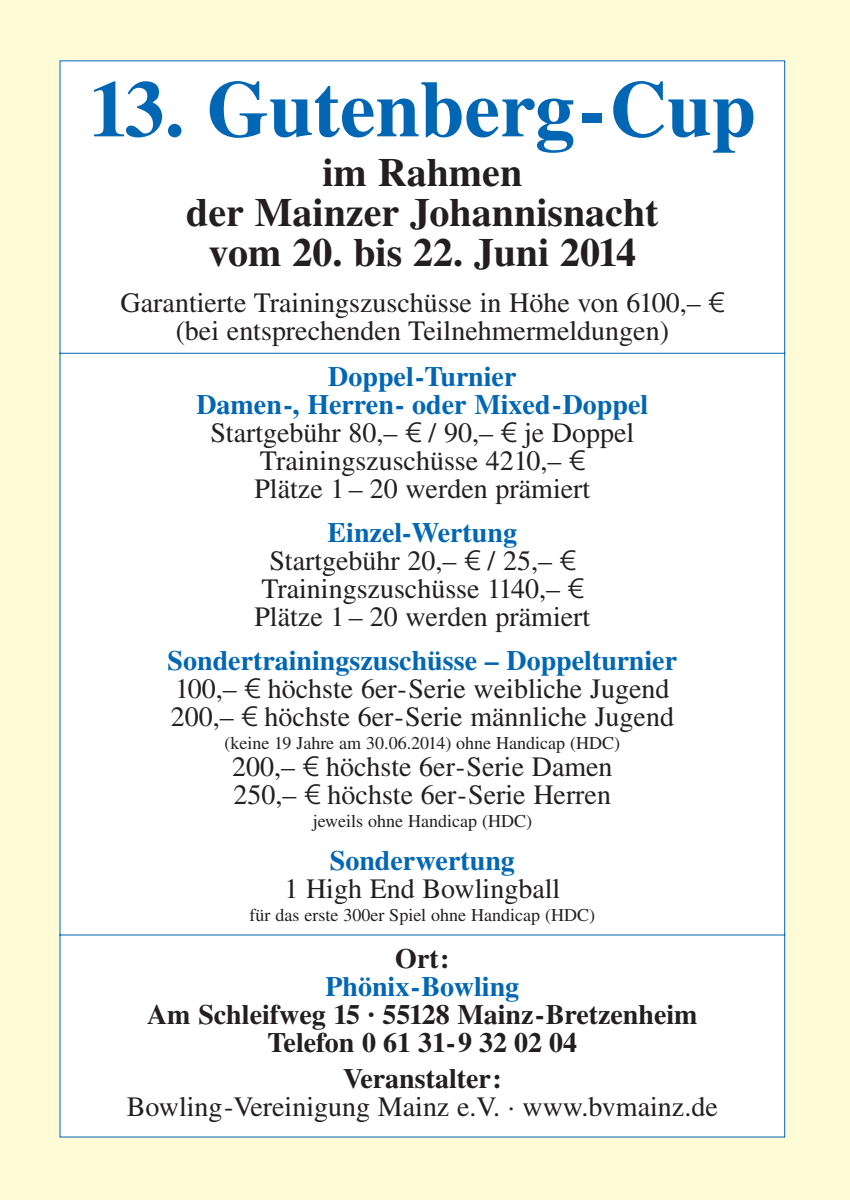
<style>
.page{position:relative;width:850px;height:1200px;background:#fffbd6}
.page>*{position:absolute;margin:0;border:0;box-sizing:border-box;transform-origin:0 0}
.t1{font:700 80px "Times";color:#0166b3}
.t2{font:700 40px/40px "Times";color:#231f20;text-align:center}
.t3{font:28px/28px "Times";color:#231f20;text-align:center}
.t4{font:700 28px/28px "Times";color:#231f20;text-align:center}
.t5{font:700 28px "Times";color:#0166b3}
.t6{font:18px "Times";color:#231f20}
.s1{font-family:"Linotype Euro Font Ato F"}
.s2{font-weight:700;color:#0166b3}
</style>
<div class="page">
<div style="left:59px;top:60px;width:727px;height:1078px;background:#fff"></div>
<h1 class="t1" style="left:89px;top:80px;width:669px">13. Gutenberg-Cup</h1>
<h2 class="t2" style="left:186px;top:156px;width:474px">im Rahmen<br>der Mainzer Johannisnacht vom 20. bis 22. Juni 2014</h2>
<p class="t3" style="left:121px;top:292px;width:605px">Garantierte Trainingszuschüsse in Höhe von 6100,– <span class="s1">1 </span>(bei entsprechenden Teilnehmermeldungen)</p>
<p class="t3" style="left:196px;top:366px;width:453px"><span class="s2">Doppel-Turnier<br>Damen-, Herren- oder Mixed-Doppel<br></span>Startgebühr 80,– <span class="s1">1</span> / 90,– <span class="s1">1</span> je Doppel<br>Trainingszuschüsse 4210,– <span class="s1">1<br></span>Plätze 1 – 20 werden prämiert</p>
<p class="t3" style="left:254px;top:522px;width:337px"><span class="s2">Einzel-Wertung<br></span>Startgebühr 20,– <span class="s1">1</span> / 25,– <span class="s1">1<br></span>Trainingszuschüsse 1140,– <span class="s1">1<br></span>Plätze 1 – 20 werden prämiert</p>
<p class="t3" style="left:168px;top:650px;width:511px;text-align:left"><span class="s2">Sondertrainingszuschüsse – Doppelturnier<br></span>100,– <span class="s1">1</span> höchste 6er-Serie weibliche Jugend<br>200,– <span class="s1">1</span> höchste 6er-Serie männliche Jugend</p>
<p class="t6" style="left:225px;top:736px;width:397px">(keine 19 Jahre am 30.06.2014) ohne Handicap (HDC)</p>
<p class="t3" style="left:232px;top:756px;width:382px;text-align:left">200,– <span class="s1">1</span> höchste 6er-Serie Damen<br>250,– <span class="s1">1</span> höchste 6er-Serie Herren</p>
<p class="t6" style="left:313px;top:814px;width:221px">jeweils ohne Handicap (HDC)</p>
<p class="t5" style="left:330px;top:851px;width:187px">Sonderwertung</p>
<p class="t3" style="left:284px;top:878px;width:277px">1 High End Bowlingball</p>
<p class="t6" style="left:250px;top:908px;width:347px">für das erste 300er Spiel ohne Handicap (HDC)</p>
<p class="t4" style="left:395px;top:947px;width:56px">Ort:</p>
<p class="t5" style="left:325px;top:977px;width:195px">Phönix-Bowling</p>
<p class="t4" style="left:147px;top:1003px;width:552px">Am Schleifweg 15 · 55128 Mainz-Bretzenheim<br>Telefon 0 61 31-9 32 02 04</p>
<p class="t4" style="left:343px;top:1067px;width:160px">Veranstalter:</p>
<p class="t3" style="left:127px;top:1096px;width:592px">Bowling-Vereinigung Mainz e.V. · www.bvmainz.de</p>
</div>
